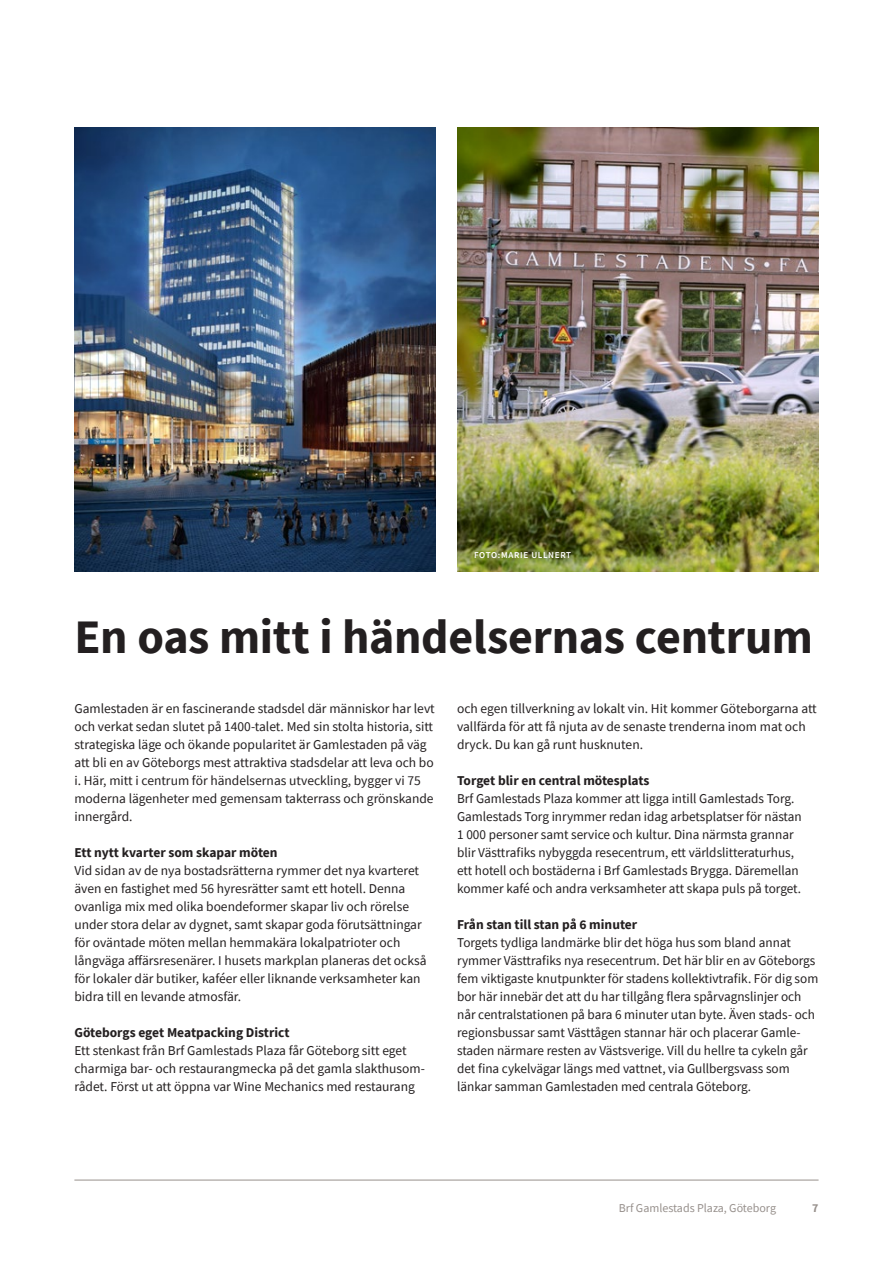
<style>
.page{position:relative;width:893px;height:1263px;background:#fff}
.page>*{position:absolute;margin:0;border:0;box-sizing:border-box;transform-origin:0 0}
.Rubrik_uppslag_32_32{font:700 48px "Source Sans Pro";letter-spacing:-.005em;color:#231f20}
.Brödtext_9_12{font:13.5px/18px "Source Sans Pro";color:#231f20}
.Brödtextrubrik_9_12{font:700 13.5px "Source Sans Pro";color:#231f20}
.t1{font:12px "Source Sans Pro";color:#97908c}
.t2{font:700 12px "Source Sans Pro";color:#97908c}
.Beskrivning_8_11{font:600 9px "Source Sans Pro";letter-spacing:.075em;color:#fff}
</style>
<div class="page">
<hr style="left:74px;top:1180px;width:745px;height:1px;background:#97908c">
<img style="left:457px;top:128px;width:362px;height:443px">
<img style="left:74px;top:128px;width:362px;height:443px">
<p class="Beskrivning_8_11" style="left:474px;top:549px;width:99px">FOTO:MARIE ULLNERT</p>
<p class="Rubrik_uppslag_32_32" style="left:74px;top:604px;width:740px">En oas mitt i händelsernas centrum</p>
<p class="Brödtext_9_12" style="left:74px;top:699px;width:362px">Gamlestaden är en fascinerande stadsdel där människor har levt och verkat sedan slutet på 1400-talet. Med sin stolta historia, sitt strategiska läge och ökande popularitet är Gamlestaden på väg att bli en av Göteborgs mest attraktiva stadsdelar att leva och bo i. Här, mitt i centrum för händelsernas utveckling, bygger vi 75 moderna lägenheter med gemensam takterrass och grönskande innergård.</p>
<p class="Brödtextrubrik_9_12" style="left:74px;top:843px;width:205px">Ett nytt kvarter som skapar möten</p>
<p class="Brödtext_9_12" style="left:74px;top:861px;width:354px">Vid sidan av de nya bostadsrätterna rymmer det nya kvarteret även en fastighet med 56 hyresrätter samt ett hotell. Denna ovanliga mix med olika boendeformer skapar liv och rörelse under stora delar av dygnet, samt skapar goda förutsättningar för oväntade möten mellan hemmakära lokalpatrioter och långväga affärsresenärer. I husets markplan planeras det också för lokaler där butiker, kaféer eller liknande verksamheter kan bidra till en levande atmosfär.</p>
<p class="Brödtextrubrik_9_12" style="left:74px;top:1023px;width:217px">Göteborgs eget Meatpacking District</p>
<p class="Brödtext_9_12" style="left:74px;top:1041px;width:352px">Ett stenkast från Brf Gamlestads Plaza får Göteborg sitt eget charmiga bar- och restaurangmecka på det gamla slakthusom&shy;rådet. Först ut att öppna var Wine Mechanics med restaurang</p>
<p class="Brödtext_9_12" style="left:457px;top:699px;width:361px">och egen tillverkning av lokalt vin. Hit kommer Göteborgarna att vallfärda för att få njuta av de senaste trenderna inom mat och dryck. Du kan gå runt husknuten.</p>
<p class="Brödtextrubrik_9_12" style="left:457px;top:771px;width:194px">Torget blir en central mötesplats</p>
<p class="Brödtext_9_12" style="left:457px;top:789px;width:346px">Brf Gamlestads Plaza kommer att ligga intill Gamlestads Torg.<br>Gamlestads Torg inrymmer redan idag arbetsplatser för nästan 1 000 personer samt service och kultur. Dina närmsta grannar blir Västtrafiks nybyggda resecentrum, ett världslitteraturhus, ett hotell och bostäderna i Brf Gamlestads Brygga. Däremellan kommer kafé och andra verksamheter att skapa puls på torget.</p>
<p class="Brödtextrubrik_9_12" style="left:457px;top:915px;width:182px">Från stan till stan på 6 minuter</p>
<p class="Brödtext_9_12" style="left:457px;top:933px;width:363px">Torgets tydliga landmärke blir det höga hus som bland annat rymmer Västtrafiks nya resecentrum. Det här blir en av Göteborgs fem viktigaste knutpunkter för stadens kollektivtrafik. För dig som bor här innebär det att du har tillgång flera spårvagnslinjer och når centralstationen på bara 6 minuter utan byte. Även stads- och regionsbussar samt Västtågen stannar här och placerar Gamle&shy;staden närmare resten av Västsverige. Vill du hellre ta cykeln går det fina cykelvägar längs med vattnet, via Gullbergsvass som länkar samman Gamlestaden med centrala Göteborg.</p>
<p class="t1" style="left:619px;top:1200px;width:159px">Brf Gamlestads Plaza, Göteborg</p>
<p class="t2" style="left:812px;top:1200px;width:8px">7</p>
</div>
